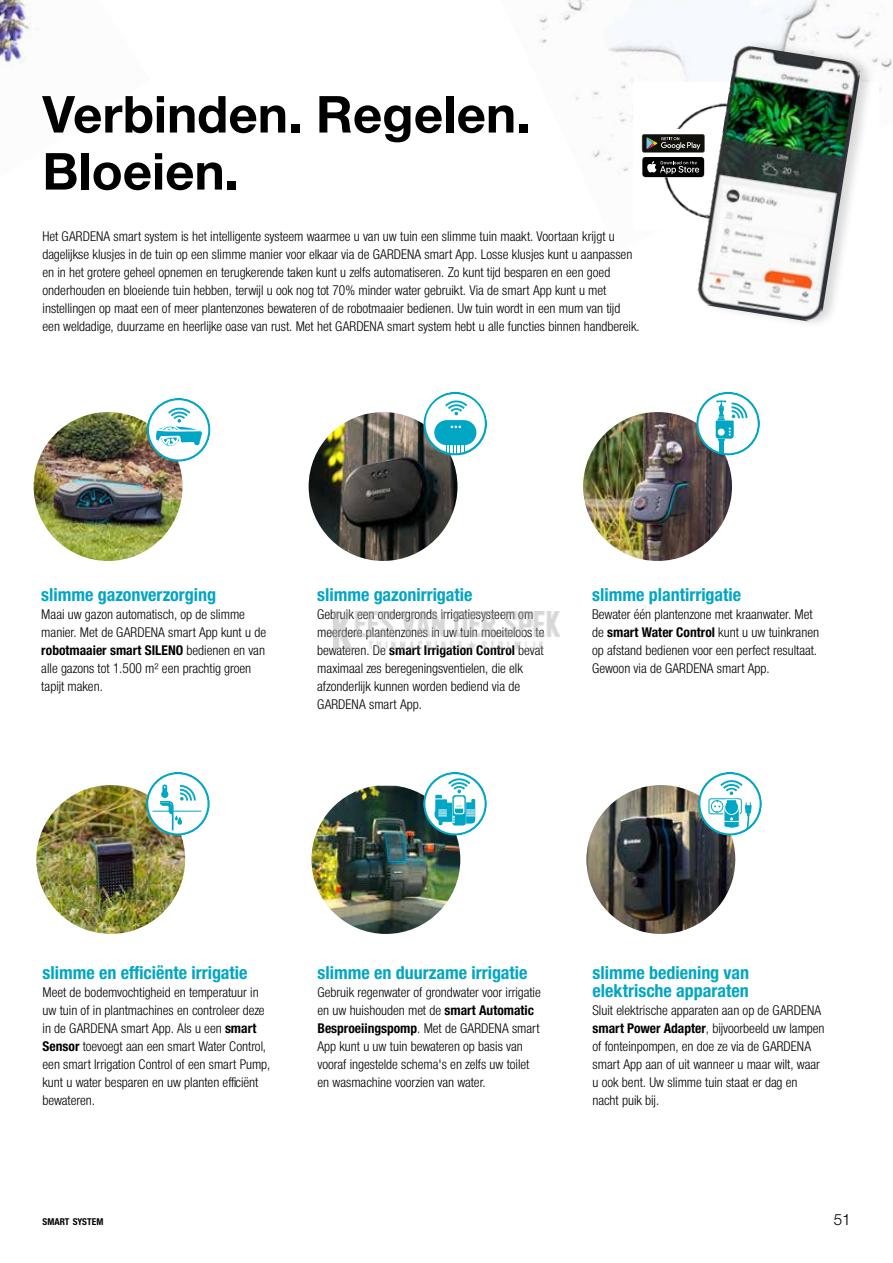
<style>
.page{position:relative;width:893px;height:1263px;background:#fff}
.page>*{position:absolute;margin:0;border:0;box-sizing:border-box;transform-origin:0 0}
.t1{font:700 51px/57px "Gardena Sans";color:#000}
.t2{font:700 18px/18px "Gardena Sans Cond";color:#00a6c4}
.t3{font:15px "Gardena Sans";color:#000}
.t4{font:13.5px/18px "Gardena Sans Cond";color:#000}
.t5{font:700 9.45px "Gardena Sans Cond";color:#000}
.s1{font-weight:700}
</style>
<div class="page">
<img style="left:0;top:0;width:32px;height:66px">
<img style="left:539px;top:0;width:354px;height:175px">
<img style="left:583px;top:412px;width:149px;height:149px;border-radius:74px">
<img style="left:309px;top:412px;width:148px;height:149px;border-radius:74px">
<img style="left:34px;top:412px;width:148px;height:149px;border-radius:74px">
<svg style="left:696px;top:392px;width:64px;height:63px"></svg>
<svg style="left:423px;top:392px;width:64px;height:63px"></svg>
<svg style="left:147px;top:398px;width:63px;height:64px"></svg>
<img style="left:586px;top:785px;width:149px;height:149px;border-radius:74px">
<img style="left:311px;top:785px;width:149px;height:149px">
<img style="left:36px;top:785px;width:149px;height:149px;border-radius:74px">
<svg style="left:146px;top:772px;width:64px;height:64px"></svg>
<svg style="left:423px;top:772px;width:64px;height:64px"></svg>
<svg style="left:698px;top:772px;width:64px;height:64px"></svg>
<img style="left:634px;top:83px;width:244px;height:132px">
<div style="left:637px;top:130px;width:72px;height:27px;background:#fff"></div>
<svg style="left:642px;top:134px;width:53px;height:43px;background:#484845"></svg>
<div style="left:698px;top:38px;width:177px;height:291px;background:#000;opacity:.15"></div>
<img style="left:695px;top:44px;width:167px;height:279px">
<img style="left:334px;top:612px;width:225px;height:38px">
<h1 class="t1" style="left:43px;top:83px;width:489px">Verbinden. Regelen.<br>Bloeien.</h1>
<p class="t4" style="left:43px;top:226px;width:599px">Het GARDENA smart system is het intelligente systeem waarmee u van uw tuin een slimme tuin maakt. Voortaan krijgt u dagelijkse klusjes in de tuin op een slimme manier voor elkaar via de GARDENA smart App. Losse klusjes kunt u aanpassen en in het grotere geheel opnemen en terugkerende taken kunt u zelfs automatiseren. Zo kunt tijd besparen en een goed onderhouden en bloeiende tuin hebben, terwijl u ook nog tot 70% minder water gebruikt. Via de smart App kunt u met instellingen op maat een of meer plantenzones bewateren of de robotmaaier bedienen. Uw tuin wordt in een mum van tijd een weldadige, duurzame en heerlijke oase van rust. Met het GARDENA smart system hebt u alle functies binnen handbereik.</p>
<h2 class="t2" style="left:41px;top:584px;width:176px">slimme gazonverzorging</h2>
<p class="t4" style="left:41px;top:604px;width:226px">Maai uw gazon automatisch, op de slimme manier. Met de GARDENA smart App kunt u de <span class="s1">robotmaaier smart SILENO</span> bedienen en van alle gazons tot 1.500 m² een prachtig groen tapijt maken.</p>
<h2 class="t2" style="left:317px;top:584px;width:157px">slimme gazonirrigatie</h2>
<p class="t4" style="left:317px;top:604px;width:229px">Gebruik een ondergronds irrigatiesysteem om meerdere plantenzones in uw tuin moeiteloos te bewateren. De <span class="s1">smart Irrigation Control</span> bevat maximaal zes beregeningsventielen, die elk afzonderlijk kunnen worden bediend via de GARDENA smart App.</p>
<h2 class="t2" style="left:592px;top:584px;width:150px">slimme plantirrigatie</h2>
<p class="t4" style="left:592px;top:604px;width:228px">Bewater één plantenzone met kraanwater. Met de <span class="s1">smart Water Control</span> kunt u uw tuinkranen op afstand bedienen voor een perfect resultaat.<br>Gewoon via de GARDENA smart App.</p>
<h2 class="t2" style="left:43px;top:962px;width:206px">slimme en efficiënte irrigatie</h2>
<p class="t4" style="left:43px;top:982px;width:229px">Meet de bodemvochtigheid en temperatuur in uw tuin of in plantmachines en controleer deze in de GARDENA smart App. Als u een <span class="s1">smart Sensor</span> toevoegt aan een smart Water Control, een smart Irrigation Control of een smart Pump, kunt u water besparen en uw planten efficiënt bewateren.</p>
<h2 class="t2" style="left:317px;top:962px;width:211px">slimme en duurzame irrigatie</h2>
<p class="t4" style="left:317px;top:982px;width:225px">Gebruik regenwater of grondwater voor irrigatie en uw huishouden met de <span class="s1">smart Automatic Besproeiingspomp</span>. Met de GARDENA smart App kunt u uw tuin bewateren op basis van vooraf ingestelde schema's en zelfs uw toilet en wasmachine voorzien van water.</p>
<h2 class="t2" style="left:592px;top:962px;width:158px">slimme bediening van elektrische apparaten</h2>
<p class="t4" style="left:592px;top:1000px;width:234px">Sluit elektrische apparaten aan op de GARDENA <span class="s1">smart Power Adapter</span>, bijvoorbeeld uw lampen of fonteinpompen, en doe ze via de GARDENA smart App aan of uit wanneer u maar wilt, waar u ook bent. Uw slimme tuin staat er dag en nacht puik bij.</p>
<p class="t5" style="left:43px;top:1215px;width:62px">SMART SYSTEM</p>
<p class="t3" style="left:834px;top:1209px;width:18px">51</p>
</div>
